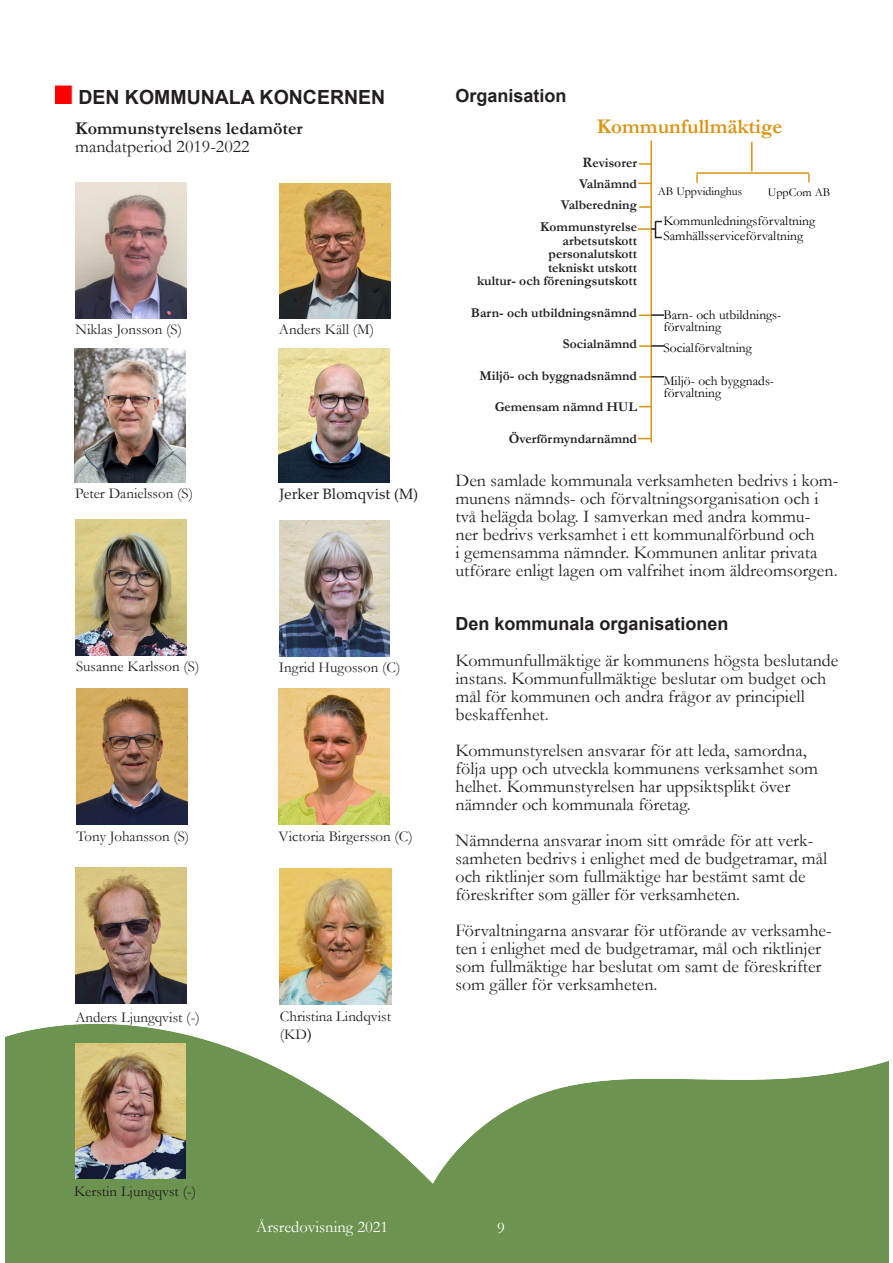
<style>
.page{position:relative;width:893px;height:1263px;background:#fff}
.page>*{position:absolute;margin:0;border:0;box-sizing:border-box;transform-origin:0 0}
.t1{font:700 21px "Garamond";color:#db9311}
.Rubrik{font:700 19.5px "Arial";color:#231f20}
.t2{font:18px/18px "Garamond";color:#231f20}
.t3{font:700 18px "Arial";color:#231f20}
.t4{font:700 18px "Garamond";color:#231f20}
.t5{font:16.5px "Garamond";color:#fff}
.t6{font:15px/18px "Garamond";color:#231f20}
.t7{font:15px "Palatino Linotype";color:#231f20}
.t8{font:700 13.5px "Garamond";color:#231f20}
.t9{font:13.5px "Garamond";color:#000}
.t10{font:12px "Garamond";color:#000}
.s1{font-family:"Palatino Linotype"}
</style>
<div class="page">
<img style="left:5px;top:1024px;width:883px;height:239px">
<hr style="left:650px;top:141px;width:2px;height:302px;background:#db9311">
<svg style="left:639px;top:163px;width:12px;height:2px"></svg>
<svg style="left:638px;top:183px;width:12px;height:1px"></svg>
<svg style="left:639px;top:206px;width:12px;height:2px"></svg>
<svg style="left:638px;top:438px;width:13px;height:1px"></svg>
<hr style="left:751px;top:142px;width:2px;height:29px;background:#db9311">
<svg style="left:696px;top:174px;width:2px;height:9px"></svg>
<svg style="left:808px;top:174px;width:2px;height:8px"></svg>
<svg style="left:639px;top:314px;width:25px;height:2px"></svg>
<svg style="left:638px;top:221px;width:24px;height:17px"></svg>
<svg style="left:639px;top:345px;width:25px;height:2px"></svg>
<svg style="left:639px;top:376px;width:25px;height:2px"></svg>
<img style="left:55px;top:83px;width:19px;height:21px">
<hr style="left:696px;top:172px;width:113px;height:2px;background:#db9311">
<img style="left:76px;top:183px;width:110px;height:136px">
<img style="left:280px;top:183px;width:110px;height:136px">
<img style="left:279px;top:349px;width:110px;height:133px">
<img style="left:75px;top:519px;width:111px;height:136px">
<img style="left:76px;top:689px;width:111px;height:136px">
<img style="left:279px;top:689px;width:110px;height:136px">
<img style="left:280px;top:868px;width:111px;height:136px">
<img style="left:76px;top:868px;width:110px;height:136px">
<img style="left:75px;top:1043px;width:111px;height:136px">
<img style="left:279px;top:520px;width:111px;height:136px">
<img style="left:75px;top:349px;width:110px;height:133px">
<p class="Rubrik" style="left:78px;top:83px;width:308px">DEN KOMMUNALA KONCERNEN</p>
<p class="t4" style="left:75px;top:116px;width:229px">Kommunstyrelsens ledamöter</p>
<p class="t2" style="left:75px;top:137px;width:176px">mandatperiod 2019-2022</p>
<p class="t6" style="left:76px;top:320px;width:108px">Niklas Jonsson (S)</p>
<p class="t6" style="left:279px;top:320px;width:97px">Anders Käll (M)</p>
<p class="t6" style="left:75px;top:484px;width:119px">Peter Danielsson (S)</p>
<p class="t7" style="left:279px;top:483px;width:140px">Jerker Blomqvist (M)</p>
<p class="t6" style="left:76px;top:657px;width:125px">Susanne Karlsson (S)</p>
<p class="t6" style="left:279px;top:658px;width:123px">Ingrid Hugosson (C)</p>
<p class="t6" style="left:76px;top:827px;width:114px">Tony Johansson (S)</p>
<p class="t6" style="left:279px;top:826px;width:136px">Victoria Birgersson (C)</p>
<p class="t6" style="left:75px;top:1007px;width:126px">Anders Ljungqvist (-)</p>
<p class="t6" style="left:280px;top:1006px;width:113px">Christina Lindqvist (KD<span class="s1">)</span></p>
<p class="t3" style="left:455px;top:83px;width:113px">Organisation</p>
<p class="t1" style="left:597px;top:113px;width:187px">Kommunfullmäktige</p>
<p class="t8" style="left:583px;top:153px;width:56px"><span class="s1">R</span>evisorer</p>
<p class="t8" style="left:579px;top:174px;width:59px">Valnämnd</p>
<p class="t8" style="left:561px;top:195px;width:78px">Valberedning</p>
<p class="t8" style="left:540px;top:218px;width:98px">Kommunstyrelse</p>
<p class="t8" style="left:563px;top:231px;width:76px">arbetsutskott</p>
<p class="t8" style="left:549px;top:245px;width:90px">personalutskott</p>
<p class="t8" style="left:548px;top:258px;width:91px">tekniskt utskott</p>
<p class="t8" style="left:477px;top:272px;width:161px">kultur- och föreningsutskott</p>
<p class="t8" style="left:471px;top:303px;width:168px">Barn- och utbildningsnämnd</p>
<p class="t8" style="left:563px;top:335px;width:76px">Socialnämnd</p>
<p class="t8" style="left:480px;top:366px;width:159px">Miljö- och byggnadsnämnd</p>
<p class="t8" style="left:495px;top:398px;width:144px">Gemensam nämnd HUL</p>
<p class="t8" style="left:509px;top:429px;width:130px">Överförmyndarnämnd</p>
<p class="t10" style="left:658px;top:183px;width:86px">AB Uppvidinghus</p>
<p class="t10" style="left:768px;top:184px;width:64px">UppCom AB</p>
<p class="t9" style="left:663px;top:211px;width:153px">Kommunledningsförvaltning</p>
<p class="t9" style="left:663px;top:226px;width:141px">Samhällsserviceförvaltning</p>
<p class="t9" style="left:663px;top:306px;width:120px">Barn- och utbildnings-</p>
<p class="t9" style="left:663px;top:318px;width:59px">förvaltning</p>
<p class="t9" style="left:663px;top:339px;width:90px">Socialförvaltning</p>
<p class="t9" style="left:663px;top:372px;width:112px">Miljö- och byggnads-</p>
<p class="t9" style="left:663px;top:384px;width:59px">förvaltning</p>
<p class="t2" style="left:455px;top:471px;width:384px">Den samlade kommunala verksamheten bedrivs i kom&shy;munens nämnds- och förvaltningsorganisation och i två helägda bolag. I samverkan med andra kommu-<br>ner bedrivs verksamhet i ett kommunalförbund och<br>i gemensamma nämnder. Kommunen anlitar privata utförare enligt lagen om valfrihet inom äldreomsorgen.</p>
<p class="t3" style="left:455px;top:611px;width:275px">Den kommunala organisationen</p>
<p class="t2" style="left:455px;top:651px;width:384px">Kommunfullmäktige är kommunens högsta beslutande instans. Kommunfullmäktige beslutar om budget och mål för kommunen och andra frågor av principiell beskaffenhet.</p>
<p class="t2" style="left:455px;top:741px;width:364px">Kommunstyrelsen ansvarar för att leda, samordna, följa upp och utveckla kommunens verksamhet som helhet. Kommunstyrelsen har uppsiktsplikt över nämnder och kommunala företag.</p>
<p class="t2" style="left:455px;top:831px;width:373px">Nämnderna ansvarar inom sitt område för att verk&shy;samheten bedrivs i enlighet med de budgetramar, mål och riktlinjer som fullmäktige har bestämt samt de föreskrifter som gäller för verksamheten.</p>
<p class="t2" style="left:455px;top:921px;width:378px">Förvaltningarna ansvarar för utförande av verksamhe&shy;ten i enlighet med de budgetramar, mål och riktlinjer som fullmäktige har beslutat om samt de föreskrifter som gäller för verksamheten.</p>
<p class="t6" style="left:74px;top:1182px;width:124px">Kerstin Ljungqvst (-)</p>
<p class="t5" style="left:256px;top:1216px;width:134px">Årsredovisning 2021</p>
<p class="t5" style="left:497px;top:1216px;width:9px">9</p>
</div>
